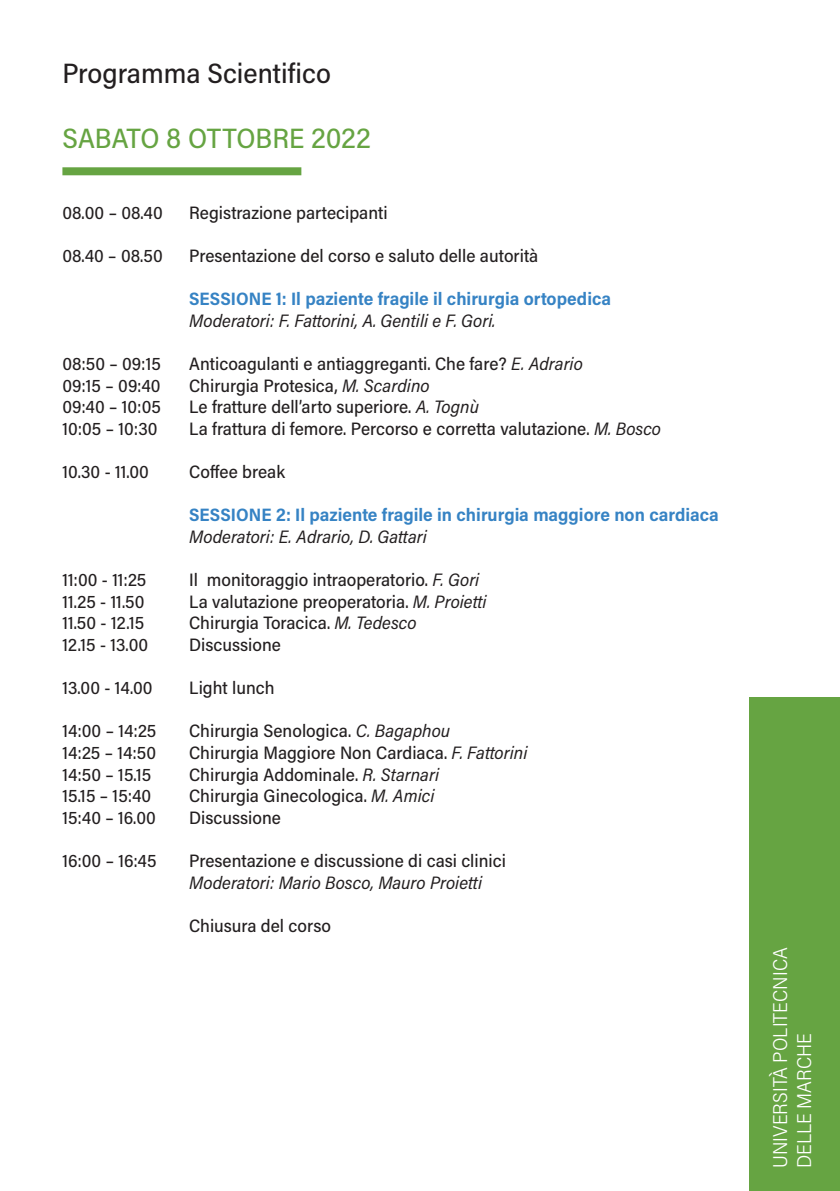
<style>
.page{position:relative;width:840px;height:1191px;background:#fff}
.page>*{position:absolute;margin:0;border:0;box-sizing:border-box;transform-origin:0 0}
.t1{font:500 28px "Acumin Pro Semi Cond";color:#231f20}
.t2{font:500 28px "Acumin Pro Semi Cond";color:#66a442}
.t3{font:300 20px "Acumin Pro Semi Cond";letter-spacing:.005em;color:#fff}
.t4{font:500 18px "Acumin Pro Semi Cond";color:#231f20}
.t5{font:700 18px "Acumin Pro Semi Cond";color:#3683c4}
.t6{font:italic 18px "Acumin Pro Semi Cond";color:#231f20}
.s1{font-weight:400;font-style:italic}
</style>
<div class="page">
<div style="left:748px;top:697px;width:91px;height:494px;background:#66a442"></div>
<div style="left:62px;top:167px;width:239px;height:8px;background:#66a442"></div>
<p class="t1" style="left:62px;top:54px;width:270px">Programma Scientifico</p>
<p class="t2" style="left:62px;top:119px;width:309px">SABATO 8 OTTOBRE 2022</p>
<p class="t4" style="left:62px;top:200px;width:102px">08.00 – 08.40</p>
<p class="t4" style="left:62px;top:243px;width:102px">08.40 – 08.50</p>
<p class="t4" style="left:62px;top:351px;width:100px">08:50 – 09:15</p>
<p class="t4" style="left:62px;top:373px;width:100px">09:15 – 09:40</p>
<p class="t4" style="left:62px;top:394px;width:100px">09:40 – 10:05</p>
<p class="t4" style="left:62px;top:416px;width:97px">10:05 – 10:30</p>
<p class="t4" style="left:62px;top:459px;width:88px">10.30 - 11.00</p>
<p class="t4" style="left:62px;top:567px;width:85px">11:00 - 11:25</p>
<p class="t4" style="left:62px;top:589px;width:84px">11.25 - 11.50</p>
<p class="t4" style="left:62px;top:610px;width:83px">11.50 - 12.15</p>
<p class="t4" style="left:62px;top:632px;width:87px">12.15 - 13.00</p>
<p class="t4" style="left:62px;top:675px;width:92px">13.00 - 14.00</p>
<p class="t4" style="left:62px;top:718px;width:95px">14:00 – 14:25</p>
<p class="t4" style="left:62px;top:740px;width:95px">14:25 – 14:50</p>
<p class="t4" style="left:62px;top:762px;width:90px">14:50 – 15.15</p>
<p class="t4" style="left:62px;top:783px;width:90px">15.15 – 15:40</p>
<p class="t4" style="left:62px;top:805px;width:95px">15:40 – 16.00</p>
<p class="t4" style="left:62px;top:848px;width:96px">16:00 – 16:45</p>
<p class="t4" style="left:189px;top:200px;width:200px">Registrazione partecipanti</p>
<p class="t4" style="left:189px;top:243px;width:350px">Presentazione del corso e saluto delle autorità</p>
<p class="t5" style="left:189px;top:286px;width:423px">SESSIONE 1: Il paziente fragile il chirurgia ortopedica</p>
<p class="t6" style="left:189px;top:308px;width:307px">Moderatori: F. Fattorini, A. Gentili e F. Gori.</p>
<p class="t4" style="left:189px;top:351px;width:395px">Anticoagulanti e antiaggreganti. Che fare? <span class="s1">E. Adrario</span></p>
<p class="t4" style="left:189px;top:373px;width:242px">Chirurgia Protesica, <span class="s1">M. Scardino</span></p>
<p class="t4" style="left:189px;top:394px;width:291px">Le fratture dell’arto superiore. <span class="s1">A. Tognù</span></p>
<p class="t4" style="left:189px;top:416px;width:473px">La frattura di femore. Percorso e corretta valutazione. <span class="s1">M. Bosco</span></p>
<p class="t4" style="left:189px;top:459px;width:97px">Coffee break</p>
<p class="t5" style="left:189px;top:502px;width:531px">SESSIONE 2: Il paziente fragile in chirurgia maggiore non cardiaca</p>
<p class="t6" style="left:189px;top:524px;width:239px">Moderatori: E. Adrario, D. Gattari</p>
<p class="t4" style="left:189px;top:567px;width:291px">Il monitoraggio intraoperatorio. <span class="s1">F. Gori</span></p>
<p class="t4" style="left:189px;top:589px;width:299px">La valutazione preoperatoria. <span class="s1">M. Proietti</span></p>
<p class="t4" style="left:189px;top:610px;width:229px">Chirurgia Toracica. <span class="s1">M. Tedesco</span></p>
<p class="t4" style="left:189px;top:632px;width:93px">Discussione</p>
<p class="t4" style="left:189px;top:675px;width:87px">Light lunch</p>
<p class="t4" style="left:189px;top:718px;width:262px">Chirurgia Senologica. <span class="s1">C. Bagaphou</span></p>
<p class="t4" style="left:189px;top:740px;width:339px">Chirurgia Maggiore Non Cardiaca. <span class="s1">F. Fattorini</span></p>
<p class="t4" style="left:189px;top:762px;width:251px">Chirurgia Addominale. <span class="s1">R. Starnari</span></p>
<p class="t4" style="left:189px;top:783px;width:247px">Chirurgia Ginecologica. <span class="s1">M. Amici</span></p>
<p class="t4" style="left:189px;top:805px;width:93px">Discussione</p>
<p class="t4" style="left:189px;top:848px;width:318px">Presentazione e discussione di casi clinici</p>
<p class="t6" style="left:189px;top:869px;width:294px">Moderatori: Mario Bosco, Mauro Proietti</p>
<p class="t4" style="left:189px;top:913px;width:143px">Chiusura del corso</p>
<p class="t3" style="left:765px;top:1168px;width:223px;rotate:-90deg">UNIVERSITÀ POLITECNICA</p>
<p class="t3" style="left:789px;top:1168px;width:137px;rotate:-90deg">DELLE MARCHE</p>
</div>
